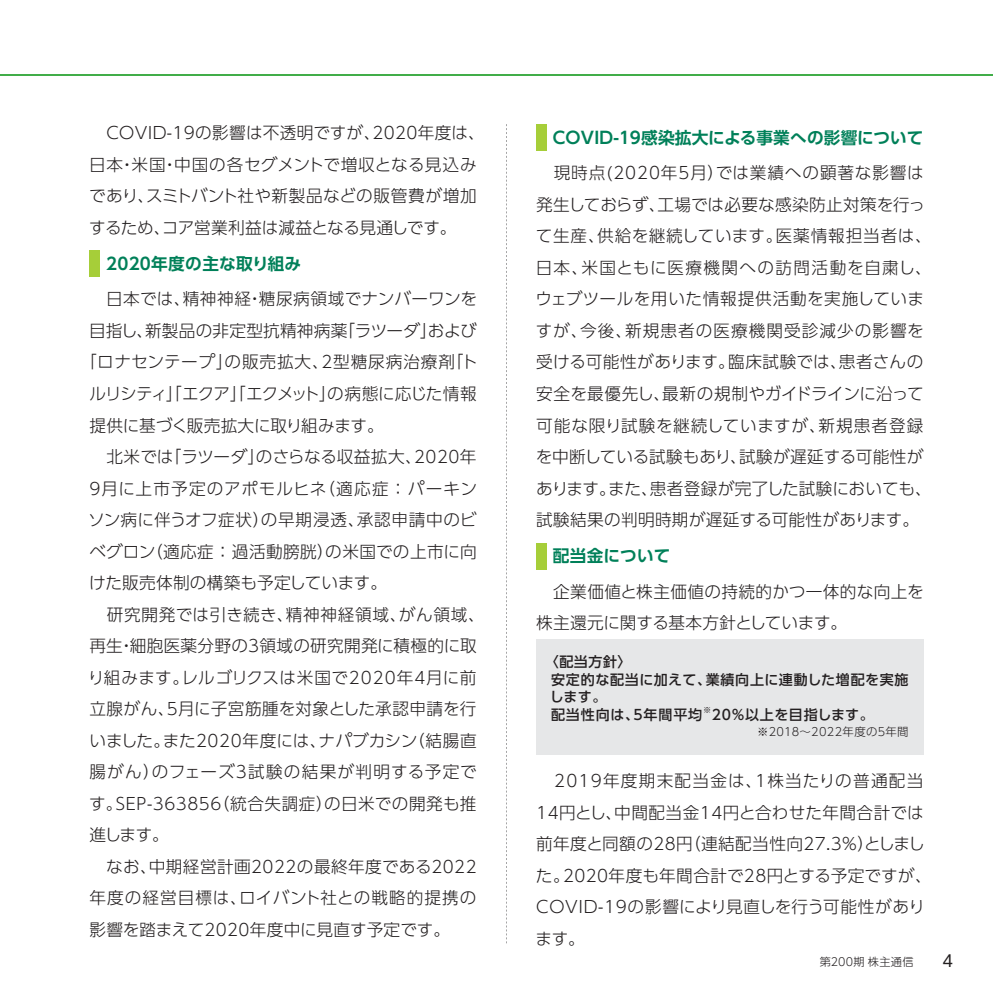
<style>
.page{position:relative;width:993px;height:993px;background:#fff}
.page>*{position:absolute;margin:0;border:0;box-sizing:border-box;transform-origin:0 0}
.t1{font:16.62px/31.5px "UD Shin Go Pro Light 90 pv RKSJ H";letter-spacing:.02em;color:#231f20}
.t2{font:16.62px "UD Shin Go Pro De Bold 90 pv RKSJ H";letter-spacing:.015em;color:#008059}
.t3{font:16.62px "UD Shin Go Pro Light 90 pv RKSJ H";color:#231f20}
.t4{font:16.62px "UD Shin Go Pro Light 90 pv RKSJ H";letter-spacing:-.05em;color:#231f20}
.t5{font:16.62px "UD Shin Go Pro Light 90 pv RKSJ H";letter-spacing:.055em;color:#231f20}
.t6{font:16.62px "UD Shin Go Pro Light 90 pv RKSJ H";letter-spacing:.045em;color:#231f20}
.t7{font:16.62px "UD Shin Go Pro Light 90 pv RKSJ H";letter-spacing:.04em;color:#231f20}
.t8{font:16.62px "UD Shin Go Pro Light 90 pv RKSJ H";letter-spacing:.065em;color:#231f20}
.t9{font:16.62px "UD Shin Go Pro Light 90 pv RKSJ H";letter-spacing:.075em;color:#231f20}
.t10{font:16.62px "UD Shin Go Pro Light 90 pv RKSJ H";letter-spacing:.06em;color:#231f20}
.t11{font:16.62px "UD Shin Go Pro Light 90 pv RKSJ H";letter-spacing:-.015em;color:#231f20}
.t12{font:16.1px "UD Shin Go Pro Regular 90 pv RKSJ H";color:#231f20}
.t13{font:14px/17.5px "UD Shin Go Pro Medium 90 pv RKSJ H";letter-spacing:.05em;color:#231f20}
.t14{font:11.38px "UD Shin Go Pro Light 90 pv RKSJ H";letter-spacing:.025em;color:#231f20}
.t15{font:11.2px "UD Shin Go Pro Light 90 pv RKSJ H";letter-spacing:.025em;color:#231f20}
.t16{font:8.22px "UD Shin Go Pro Medium 90 pv RKSJ H";color:#231f20}
</style>
<div class="page">
<div style="left:89px;top:250px;width:11px;height:26px;background:#a6ce39"></div>
<svg style="left:506px;top:124px;width:1px;height:819px"></svg>
<div style="left:536px;top:124px;width:10px;height:26px;background:#a6ce39"></div>
<div style="left:536px;top:543px;width:10px;height:26px;background:#a6ce39"></div>
<div style="left:536px;top:638px;width:387px;height:116px;background:#e6e7e8"></div>
<hr style="left:0;top:74px;width:992px;height:2px;background:#41ad49">
<p class="t1" style="left:89px;top:119px;width:397px">　COVID-19の影響は不透明ですが、2020年度は、日本・米国・中国の各セグメントで増収となる見込みであり、スミトバント社や新製品などの販管費が増加するため、コア営業利益は減益となる見通しです。</p>
<p class="t2" style="left:106px;top:257px;width:197px">2020年度の主な取り組み</p>
<p class="t1" style="left:89px;top:285px;width:389px">　日本では、精神神経・糖尿病領域でナンバーワンを</p>
<p class="t1" style="left:89px;top:317px;width:389px">目指し、新製品の非定型抗精神病薬「ラツーダ」および</p>
<p class="t5" style="left:80px;top:356px;width:399px">「ロナセンテープ」の販売拡大、2型糖尿病治療剤「ト</p>
<p class="t4" style="left:89px;top:387px;width:388px">ルリシティ」「エクア」「エクメット」の病態に応じた情報</p>
<p class="t11" style="left:89px;top:419px;width:296px">提供に基づく販売拡大に取り組みます。</p>
<p class="t1" style="left:89px;top:443px;width:388px">　北米では「ラツーダ」のさらなる収益拡大、2020年</p>
<p class="t8" style="left:89px;top:482px;width:389px">9月に上市予定のアポモルヒネ（適応症：パーキン</p>
<p class="t6" style="left:88px;top:513px;width:390px">ソン病に伴うオフ症状）の早期浸透、承認申請中のビ</p>
<p class="t1" style="left:89px;top:537px;width:388px">ベグロン（適応症：過活動膀胱）の米国での上市に向</p>
<p class="t3" style="left:89px;top:576px;width:299px">けた販売体制の構築も予定しています。</p>
<p class="t7" style="left:89px;top:608px;width:397px">　研究開発では引き続き、精神神経領域、がん領域、</p>
<p class="t1" style="left:89px;top:632px;width:388px">再生・細胞医薬分野の3領域の研究開発に積極的に取</p>
<p class="t1" style="left:88px;top:663px;width:390px">り組みます。レルゴリクスは米国で2020年4月に前</p>
<p class="t1" style="left:89px;top:695px;width:388px">立腺がん、5月に子宮筋腫を対象とした承認申請を行</p>
<p class="t1" style="left:89px;top:726px;width:388px">いました。また2020年度には、ナパブカシン（結腸直</p>
<p class="t9" style="left:89px;top:765px;width:389px">腸がん）のフェーズ3試験の結果が判明する予定で</p>
<p class="t1" style="left:89px;top:789px;width:389px">す。SEP-363856（統合失調症）の日米での開発も推</p>
<p class="t1" style="left:89px;top:821px;width:81px">進します。</p>
<p class="t1" style="left:89px;top:852px;width:388px">　なお、中期経営計画2022の最終年度である2022</p>
<p class="t10" style="left:89px;top:891px;width:388px">年度の経営目標は、ロイバント社との戦略的提携の</p>
<p class="t3" style="left:89px;top:923px;width:362px">影響を踏まえて2020年度中に見直す予定です。</p>
<p class="t2" style="left:552px;top:131px;width:372px">COVID-19感染拡大による事業への影響について</p>
<p class="t1" style="left:535px;top:159px;width:398px">　現時点(2020年5月）では業績への顕著な影響は発生しておらず、工場では必要な感染防止対策を行って生産、供給を継続しています。医薬情報担当者は、日本、米国ともに医療機関への訪問活動を自粛し、ウェブツールを用いた情報提供活動を実施していますが、今後、新規患者の医療機関受診減少の影響を受ける可能性があります。臨床試験では、患者さんの安全を最優先し、最新の規制やガイドラインに沿って可能な限り試験を継続していますが、新規患者登録を中断している試験もあり、試験が遅延する可能性があります。また、患者登録が完了した試験においても、試験結果の判明時期が遅延する可能性があります。</p>
<p class="t2" style="left:552px;top:549px;width:119px">配当金について</p>
<p class="t1" style="left:536px;top:578px;width:389px">　企業価値と株主価値の持続的かつ一体的な向上を株主還元に関する基本方針としています。</p>
<p class="t13" style="left:549px;top:654px;width:360px;text-indent:-5px">〈配当方針〉<br>安定的な配当に加えて、業績向上に連動した増配を実施します。<br>配当性向は、5年間平均</p>
<p class="t16" style="left:702px;top:706px;width:10px">※</p>
<p class="t13" style="left:711px;top:707px;width:164px">20％以上を目指します。</p>
<p class="t14" style="left:756px;top:727px;width:153px">※2018～2022年度の5年間</p>
<p class="t1" style="left:535px;top:767px;width:397px">　2019年度期末配当金は、1株当たりの普通配当<br>14円とし、中間配当金14円と合わせた年間合計では前年度と同額の28円（連結配当性向27.3％）としました。2020年度も年間合計で28円とする予定ですが、<br>COVID-19の影響により見直しを行う可能性があります。</p>
<p class="t15" style="left:819px;top:956px;width:95px">第200期 株主通信</p>
<p class="t12" style="left:942px;top:955px;width:12px">4</p>
</div>
